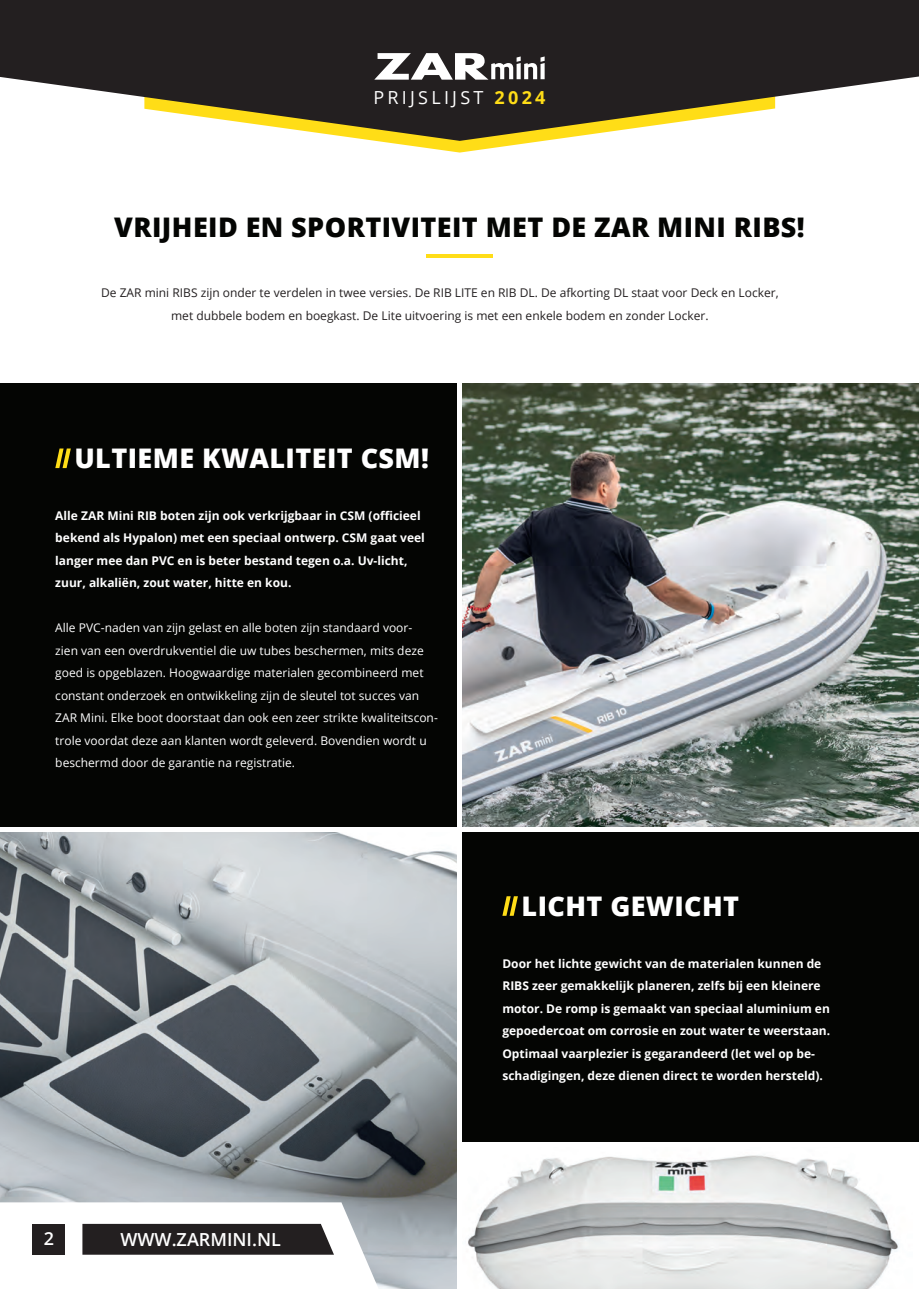
<style>
.page{position:relative;width:919px;height:1289px;background:#fff}
.page>*{position:absolute;margin:0;border:0;box-sizing:border-box;transform-origin:0 0}
.t1{font:800 27px "Open Sans";letter-spacing:.015em;color:#040503}
.t2{font:800 27px "Open Sans";letter-spacing:.015em;color:#fff}
.t3{font:600 18px "Open Sans";color:#fff}
.t4{font:18px "Open Sans";letter-spacing:.18em;color:#fff}
.t5{font:700 12px/22.5px "Open Sans";color:#fff}
.t6{font:12px/22.5px "Open Sans";color:#fff}
.t7{font:12px/22.5px "Open Sans";color:#231f20;text-align:center}
.s1{font-weight:700;color:#ffdd17}
</style>
<div class="page">
<img style="left:468px;top:1155px;width:431px;height:133px">
<div style="left:459px;top:831px;width:459px;height:312px;background:#040503"></div>
<img style="left:0;top:832px;width:457px;height:456px">
<div style="left:0;top:383px;width:459px;height:448px;background:#040503"></div>
<img style="left:462px;top:383px;width:456px;height:444px">
<svg style="left:377px;top:141px;width:165px;height:11px"></svg>
<svg style="left:0;top:61px;width:918px;height:80px;fill:#231f20"></svg>
<div style="left:0;top:0;width:918px;height:61px;background:#231f20"></div>
<svg style="left:374px;top:53px;width:170px;height:27px"></svg>
<svg style="left:0;top:1202px;width:378px;height:86px"></svg>
<hr style="left:426px;top:254px;width:66px;height:4px;background:#ffdd17">
<svg style="left:55px;top:448px;width:16px;height:20px"></svg>
<svg style="left:502px;top:896px;width:16px;height:19px"></svg>
<hr style="left:0;top:827px;width:918px;height:4px;background:#fff">
<div style="left:459px;top:1141px;width:459px;height:5px;background:#fff"></div>
<div style="left:457px;top:370px;width:5px;height:918px;background:#fff"></div>
<h2 class="t4" style="left:373px;top:86px;width:173px">PRIJSLIJST <span class="s1">2024</span></h2>
<h1 class="t1" style="left:114px;top:207px;width:692px">VRIJHEID EN SPORTIVITEIT MET DE ZAR MINI RIBS!</h1>
<p class="t7" style="left:101px;top:281px;width:679px">De ZAR mini RIBS zijn onder te verdelen in twee versies. De RIB LITE en RIB DL. De afkorting DL staat voor Deck en Locker, met dubbele bodem en boegkast. De Lite uitvoering is met een enkele bodem en zonder Locker.</p>
<h1 class="t2" style="left:74px;top:437px;width:356px">ULTIEME KWALITEIT CSM!</h1>
<p class="t5" style="left:55px;top:504px;width:371px">Alle ZAR Mini RIB boten zijn ook verkrijgbaar in CSM (officieel bekend als Hypalon) met een speciaal ontwerp. CSM gaat veel langer mee dan PVC en is beter bestand tegen o.a. Uv-licht, zuur, alkaliën, zout water, hitte en kou.</p>
<p class="t6" style="left:55px;top:616px;width:384px">Alle PVC-naden van zijn gelast en alle boten zijn standaard voor&shy;zien van een overdrukventiel die uw tubes beschermen, mits deze goed is opgeblazen. Hoogwaardige materialen gecombineerd met constant onderzoek en ontwikkeling zijn de sleutel tot succes van ZAR Mini. Elke boot doorstaat dan ook een zeer strikte kwaliteitscon&shy;trole voordat deze aan klanten wordt geleverd. Bovendien wordt u beschermd door de garantie na registratie.</p>
<h2 class="t3" style="left:44px;top:1225px;width:12px">2</h2>
<h2 class="t3" style="left:121px;top:1227px;width:162px">WWW.ZARMINI.NL</h2>
<h1 class="t2" style="left:521px;top:885px;width:219px">LICHT GEWICHT</h1>
<p class="t5" style="left:502px;top:951px;width:329px">Door het lichte gewicht van de materialen kunnen de RIBS zeer gemakkelijk planeren, zelfs bij een kleinere motor. De romp is gemaakt van speciaal aluminium en gepoedercoat om corrosie en zout water te weerstaan.<br>Optimaal vaarplezier is gegarandeerd (let wel op be&shy;schadigingen, deze dienen direct te worden hersteld).</p>
</div>
